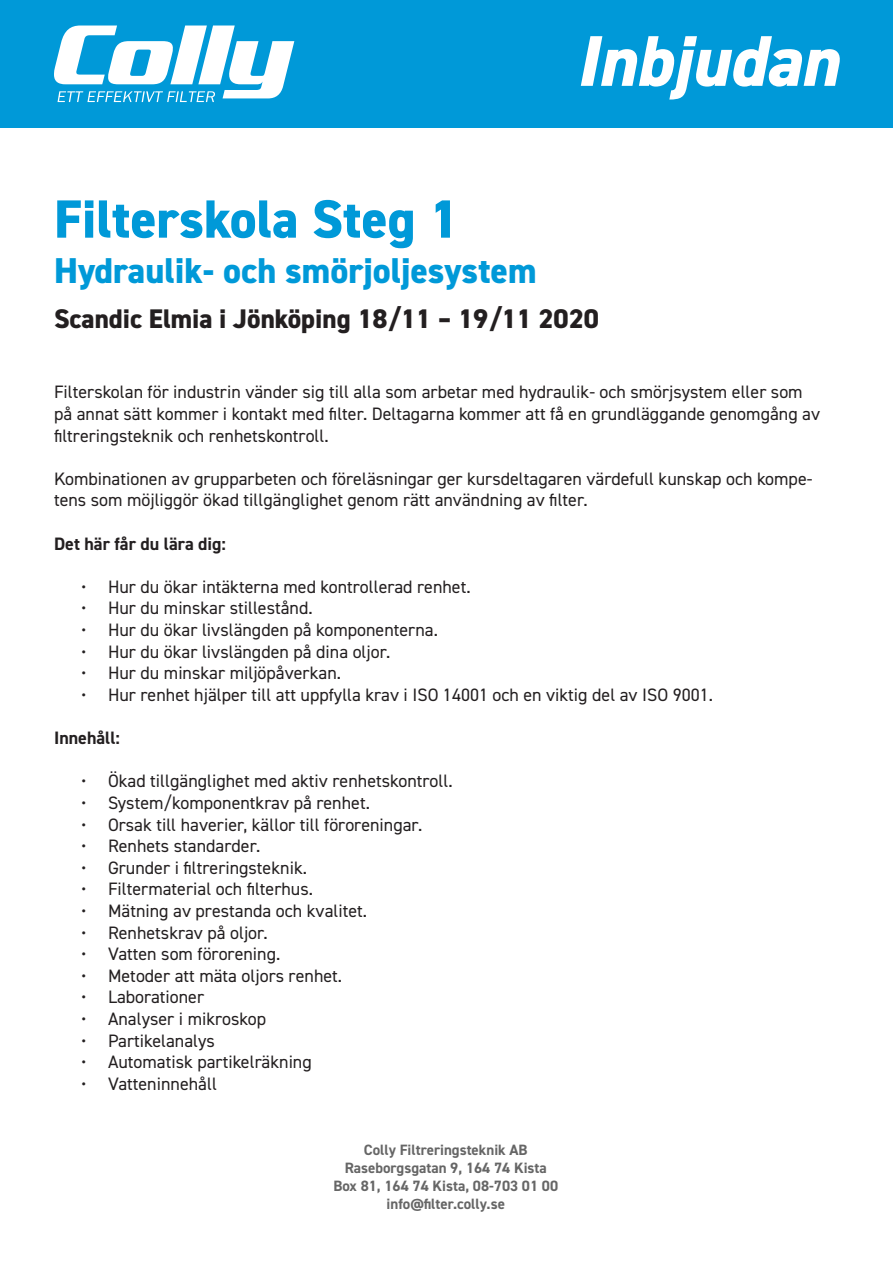
<style>
.page{position:relative;width:893px;height:1263px;background:#fff}
.page>*{position:absolute;margin:0;border:0;box-sizing:border-box;transform-origin:0 0}
.t1{font:italic 800 72px "DIN2014";color:#fff}
.t2{font:800 54px "DIN2014";color:#0099d8}
.t3{font:800 36px "DIN2014";color:#0099d8}
.t4{font:800 27px "DIN2014";color:#231f20}
.t5{font:18px/21.6px "DIN2014";color:#231f20}
.t6{font:700 18px "DIN2014";color:#231f20}
.t7{font:700 15px/18px "DIN2014";color:#666;text-align:center}
</style>
<div class="page">
<div style="left:0;top:0;width:893px;height:128px;background:#0099d8"></div>
<svg style="left:54px;top:26px;width:240px;height:76px"></svg>
<h1 class="t1" style="left:576px;top:13px;width:264px">Inbjudan</h1>
<p class="t2" style="left:54px;top:183px;width:407px">Filterskola Steg 1</p>
<p class="t3" style="left:54px;top:246px;width:484px">Hydraulik- och smörjoljesystem</p>
<p class="t4" style="left:54px;top:300px;width:546px">Scandic Elmia i Jönköping 18/11 – 19/11 2020</p>
<p class="t5" style="left:54px;top:381px;width:768px">Filterskolan för industrin vänder sig till alla som arbetar med hydraulik- och smörjsystem eller som på annat sätt kommer i kontakt med filter. Deltagarna kommer att få en grundläggande genomgång av filtreringsteknik och renhetskontroll.</p>
<p class="t5" style="left:54px;top:467px;width:760px">Kombinationen av grupparbeten och föreläsningar ger kursdeltagaren värdefull kunskap och kompe&shy;tens som möjliggör ökad tillgänglighet genom rätt användning av filter.</p>
<p class="t6" style="left:54px;top:531px;width:173px">Det här får du lära dig:</p>
<p class="t5" style="left:81px;top:575px;width:391px">• Hur du ökar intäkterna med kontrollerad renhet.</p>
<p class="t5" style="left:81px;top:597px;width:233px">• Hur du minskar stillestånd.</p>
<p class="t5" style="left:81px;top:619px;width:358px">• Hur du ökar livslängden på komponenterna.</p>
<p class="t5" style="left:81px;top:640px;width:311px">• Hur du ökar livslängden på dina oljor.</p>
<p class="t5" style="left:81px;top:662px;width:262px">• Hur du minskar miljöpåverkan.</p>
<p class="t5" style="left:81px;top:683px;width:633px">• Hur renhet hjälper till att uppfylla krav i ISO 14001 och en viktig del av ISO 9001.</p>
<p class="t6" style="left:54px;top:726px;width:67px">Innehåll:</p>
<p class="t5" style="left:81px;top:770px;width:373px">• Ökad tillgänglighet med aktiv renhetskontroll.</p>
<p class="t5" style="left:81px;top:791px;width:290px">• System/komponentkrav på renhet.</p>
<p class="t5" style="left:81px;top:813px;width:343px">• Orsak till haverier, källor till föroreningar.</p>
<p class="t5" style="left:81px;top:835px;width:181px">• Renhets standarder.</p>
<p class="t5" style="left:81px;top:856px;width:227px">• Grunder i filtreringsteknik.</p>
<p class="t5" style="left:81px;top:878px;width:234px">• Filtermaterial och filterhus.</p>
<p class="t5" style="left:81px;top:899px;width:288px">• Mätning av prestanda och kvalitet.</p>
<p class="t5" style="left:81px;top:921px;width:188px">• Renhetskrav på oljor.</p>
<p class="t5" style="left:81px;top:943px;width:201px">• Vatten som förorening.</p>
<p class="t5" style="left:81px;top:964px;width:263px">• Metoder att mäta oljors renhet.</p>
<p class="t5" style="left:81px;top:986px;width:125px">• Laborationer</p>
<p class="t5" style="left:81px;top:1007px;width:187px">• Analyser i mikroskop</p>
<p class="t5" style="left:81px;top:1029px;width:135px">• Partikelanalys</p>
<p class="t5" style="left:81px;top:1051px;width:232px">• Automatisk partikelräkning</p>
<p class="t5" style="left:81px;top:1072px;width:137px">• Vatteninnehåll</p>
<p class="t7" style="left:333px;top:1140px;width:226px">Colly Filtreringsteknik AB<br>Raseborgsgatan 9, 164 74 Kista<br>Box 81, 164 74 Kista, 08-703 01 00 info@filter.colly.se</p>
</div>
